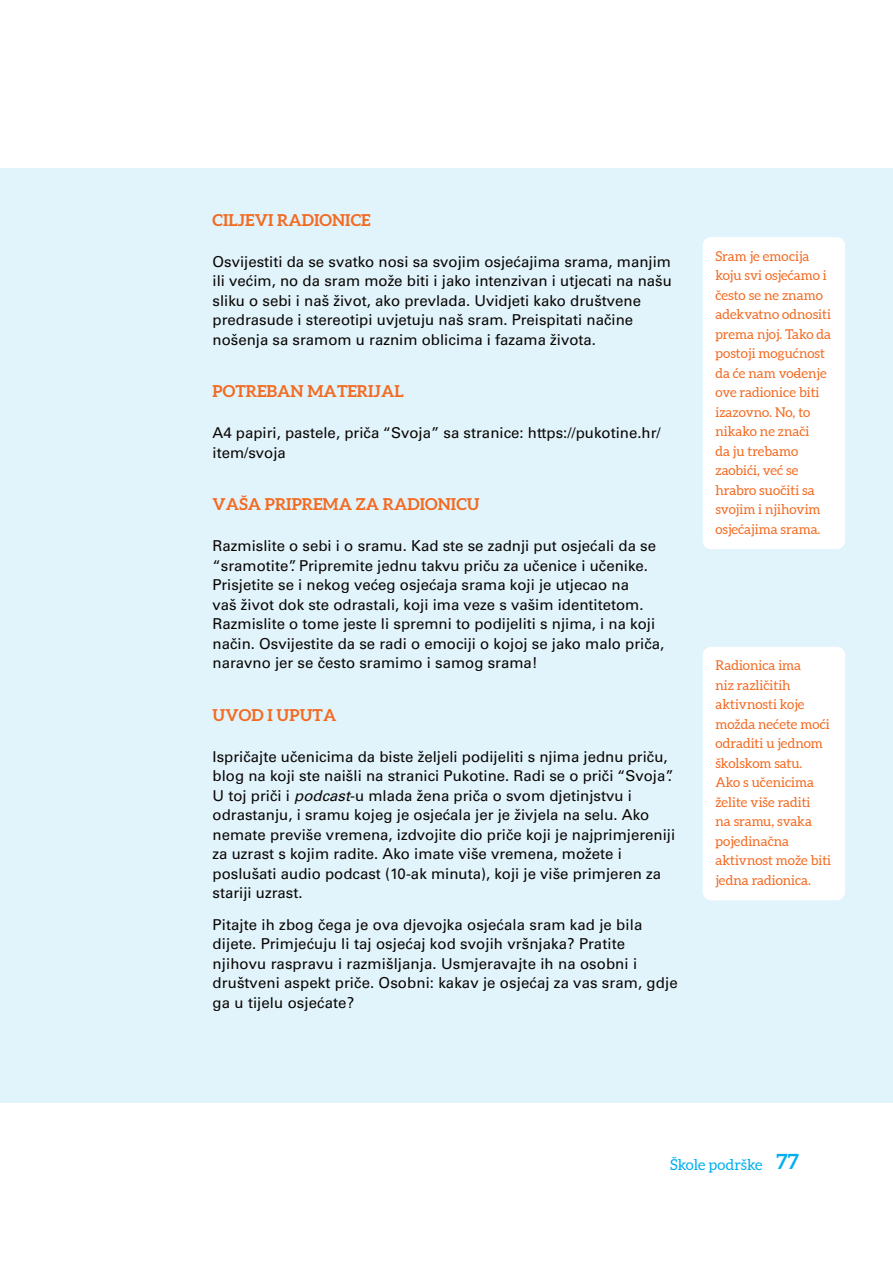
<style>
.page{position:relative;width:893px;height:1263px;background:#fff}
.page>*{position:absolute;margin:0;border:0;box-sizing:border-box;transform-origin:0 0}
.Heading_3_Modul_2{font:700 16.5px "Aleo";color:#f36a21}
.t1{font:15px/19.5px "Univers LT Std";color:#0a0604}
.t2{font:15px "Aleo";color:#00aeef}
.OBLAK{font:13.5px/19.5px "Aleo";color:#f36a21}
.s1{font-style:italic}
.s2{font-weight:700;font-size:21px}
</style>
<div class="page">
<div style="left:1px;top:169px;width:892px;height:934px;background:#e1f4fc"></div>
<hr style="left:0;top:169px;width:1px;height:934px;background:#e1f4fc">
<div style="left:703px;top:237px;width:142px;height:312px;background:#fff;border-radius:9px"></div>
<div style="left:703px;top:647px;width:142px;height:253px;background:#fff;border-radius:9px"></div>
<p class="Heading_3_Modul_2" style="left:213px;top:210px;width:160px">CILJEVI RADIONICE</p>
<p class="t1" style="left:213px;top:252px;width:461px">Osvijestiti da se svatko nosi sa svojim osjećajima srama, manjim ili većim, no da sram može biti i jako intenzivan i utjecati na našu sliku o sebi i naš život, ako prevlada. Uvidjeti kako društvene predrasude i stereotipi uvjetuju naš sram. Preispitati načine nošenja sa sramom u raznim oblicima i fazama života.</p>
<p class="Heading_3_Modul_2" style="left:213px;top:381px;width:193px">POTREBAN MATERIJAL</p>
<p class="t1" style="left:213px;top:423px;width:450px">A4 papiri, pastele, priča “Svoja” sa stranice: https://pukotine.hr/ item/svoja</p>
<p class="Heading_3_Modul_2" style="left:213px;top:494px;width:269px">VAŠA PRIPREMA ZA RADIONICU</p>
<p class="t1" style="left:213px;top:536px;width:453px">Razmislite o sebi i o sramu. Kad ste se zadnji put osjećali da se “sramotite”. Pripremite jednu takvu priču za učenice i učenike.<br>Prisjetite se i nekog većeg osjećaja srama koji je utjecao na<br>vaš život dok ste odrastali, koji ima veze s vašim identitetom.<br>Razmislite o tome jeste li spremni to podijeliti s njima, i na koji način. Osvijestite da se radi o emociji o kojoj se jako malo priča, naravno jer se često sramimo i samog srama!</p>
<p class="Heading_3_Modul_2" style="left:213px;top:705px;width:125px">UVOD I UPUTA</p>
<p class="t1" style="left:213px;top:747px;width:464px">Ispričajte učenicima da biste željeli podijeliti s njima jednu priču, blog na koji ste naišli na stranici Pukotine. Radi se o priči “Svoja”.<br>U toj priči i <span class="s1">podcast</span>-u mlada žena priča o svom djetinjstvu i odrastanju, i sramu kojeg je osjećala jer je živjela na selu. Ako nemate previše vremena, izdvojite dio priče koji je najprimjereniji za uzrast s kojim radite. Ako imate više vremena, možete i poslušati audio podcast (10-ak minuta), koji je više primjeren za stariji uzrast.</p>
<p class="t1" style="left:213px;top:915px;width:467px">Pitajte ih zbog čega je ova djevojka osjećala sram kad je bila dijete. Primjećuju li taj osjećaj kod svojih vršnjaka? Pratite njihovu raspravu i razmišljanja. Usmjeravajte ih na osobni i društveni aspekt priče. Osobni: kakav je osjećaj za vas sram, gdje ga u tijelu osjećate?</p>
<p class="OBLAK" style="left:715px;top:247px;width:117px">Sram je emocija koju svi osjećamo i često se ne znamo adekvatno odnositi prema njoj. Tako da postoji mogućnost da će nam vođenje ove radionice biti izazovno. No, to nikako ne znači<br>da ju trebamo zaobići, već se hrabro suočiti sa svojim i njihovim osjećajima srama.</p>
<p class="OBLAK" style="left:715px;top:656px;width:117px">Radionica ima<br>niz različitih aktivnosti koje možda nećete moći odraditi u jednom školskom satu.<br>Ako s učenicima želite više raditi<br>na sramu, svaka pojedinačna aktivnost može biti jedna radionica.</p>
<p class="t2" style="left:670px;top:1156px;width:130px">Škole podrške <span class="s2">77</span></p>
</div>
